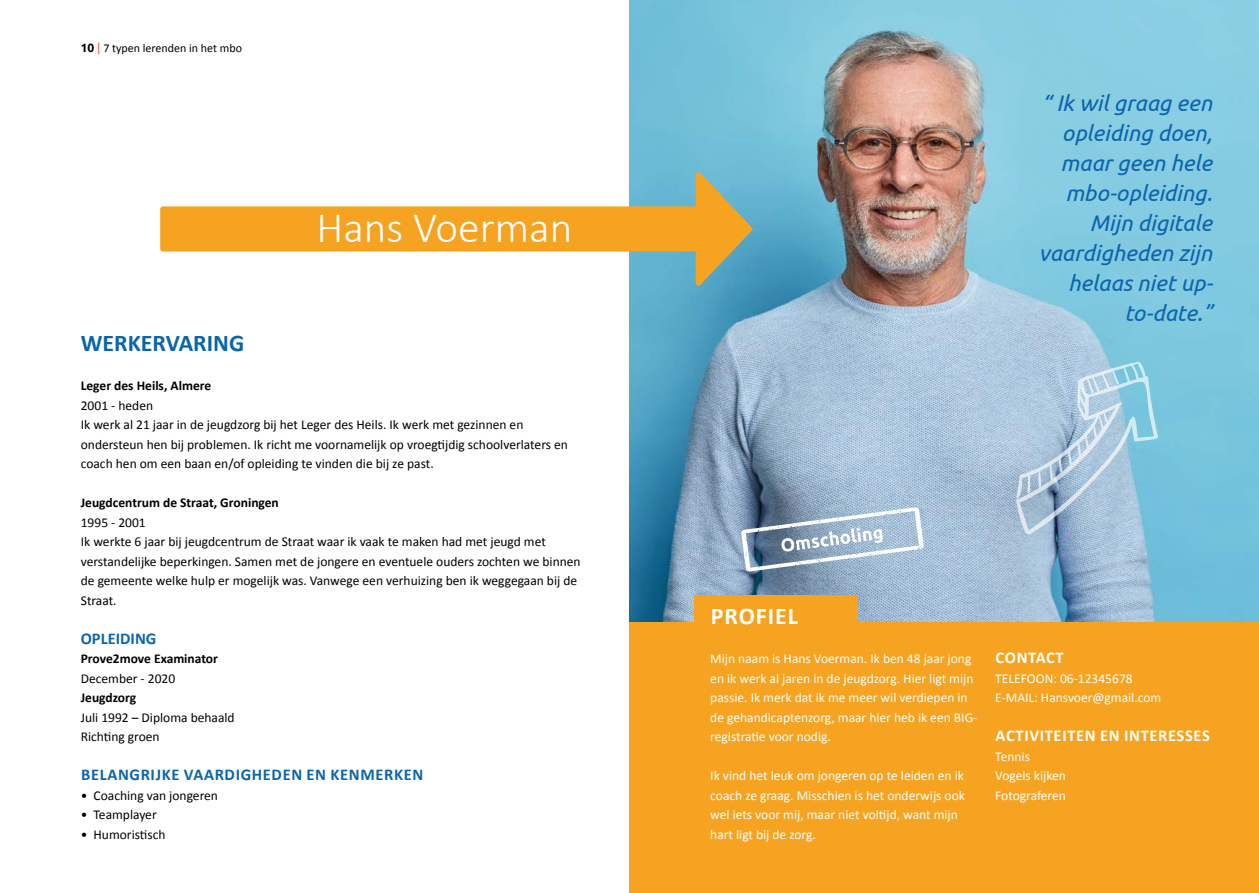
<style>
.page{position:relative;width:1259px;height:893px;background:#fff}
.page>*{position:absolute;margin:0;border:0;box-sizing:border-box;transform-origin:0 0}
.t1{font:300 43.5px "Calibri";color:#fff}
.t2{font:700 24px "Calibri";color:#0b65ab}
.t3{font:700 24px "Calibri";letter-spacing:.04em;color:#fff}
.t4{font:italic 22.5px/30px "Ubuntu";color:#0b65ab;text-align:right}
.t5{font:700 16.5px "Calibri";letter-spacing:.04em;color:#0b65ab}
.t6{font:700 16.5px "Calibri";letter-spacing:.04em;color:#fff}
.t7{font:700 16.5px "Calibri";color:#0b65ab}
.t8{font:13.5px/19.5px "Calibri";color:#000}
.t9{font:13.5px/19.5px "Calibri";color:#fff}
.t10{font:700 13.5px "Calibri";color:#000}
.t11{font:12px "Calibri";color:#000}
.s1{font-family:"Ubuntu";font-weight:700}
.s2{font-family:"Ubuntu";color:#eb6129}
</style>
<div class="page">
<img style="left:629px;top:0;width:630px;height:623px">
<div style="left:629px;top:623px;width:630px;height:270px;background:#f6a321"></div>
<div style="left:694px;top:595px;width:164px;height:42px;background:#f6a321"></div>
<svg style="left:160px;top:172px;width:592px;height:114px"></svg>
<svg style="left:1016px;top:362px;width:142px;height:173px"></svg>
<svg style="left:741px;top:507px;width:183px;height:65px"></svg>
<p class="t11" style="left:81px;top:40px;width:163px"><span class="s1">10</span> <span class="s2">|</span> 7 typen lerenden in het mbo</p>
<h1 class="t1" style="left:316px;top:201px;width:257px">Hans Voerman</h1>
<h2 class="t2" style="left:81px;top:326px;width:165px">WERKERVARING</h2>
<p class="t10" style="left:81px;top:376px;width:132px">Leger des Heils, Almere</p>
<p class="t8" style="left:81px;top:395px;width:488px">2001 - heden<br>Ik werk al 21 jaar in de jeugdzorg bij het Leger des Heils. Ik werk met gezinnen en ondersteun hen bij problemen. Ik richt me voornamelijk op vroegtijdig schoolverlaters en coach hen om een baan en/of opleiding te vinden die bij ze past.</p>
<p class="t10" style="left:81px;top:493px;width:199px">Jeugdcentrum de Straat, Groningen</p>
<p class="t8" style="left:81px;top:512px;width:501px">1995 - 2001<br>Ik werkte 6 jaar bij jeugdcentrum de Straat waar ik vaak te maken had met jeugd met verstandelijke beperkingen. Samen met de jongere en eventuele ouders zochten we binnen de gemeente welke hulp er mogelijk was. Vanwege een verhuizing ben ik weggegaan bij de Straat.</p>
<p class="t7" style="left:81px;top:626px;width:77px">OPLEIDING</p>
<p class="t10" style="left:81px;top:649px;width:139px">Prove2move Examinator</p>
<p class="t8" style="left:81px;top:668px;width:96px">December - 2020</p>
<p class="t10" style="left:81px;top:688px;width:57px">Jeugdzorg</p>
<p class="t8" style="left:81px;top:707px;width:155px">Juli 1992 – Diploma behaald<br>Richting groen</p>
<p class="t5" style="left:81px;top:763px;width:344px">BELANGRIJKE VAARDIGHEDEN EN KENMERKEN</p>
<p class="t8" style="left:81px;top:785px;width:139px">• Coaching van jongeren</p>
<p class="t8" style="left:81px;top:804px;width:77px">• Teamplayer</p>
<p class="t8" style="left:81px;top:824px;width:86px">• Humoristisch</p>
<h3 class="t4" style="left:1039px;top:87px;width:176px">“ Ik wil graag een opleiding doen, maar geen hele mbo-opleiding.<br>Mijn digitale vaardigheden zijn helaas niet up&shy;to-date.”</h3>
<h2 class="t3" style="left:711px;top:599px;width:89px">PROFIEL</h2>
<p class="t9" style="left:710px;top:648px;width:268px">Mijn naam is Hans Voerman. Ik ben 48 jaar jong en ik werk al jaren in de jeugdzorg. Hier ligt mijn passie. Ik merk dat ik me meer wil verdiepen in de gehandicaptenzorg, maar hier heb ik een BIG&shy;registratie voor nodig.</p>
<p class="t9" style="left:710px;top:765px;width:256px">Ik vind het leuk om jongeren op te leiden en ik coach ze graag. Misschien is het onderwijs ook wel iets voor mij, maar niet voltijd, want mijn hart ligt bij de zorg.</p>
<p class="t6" style="left:995px;top:646px;width:70px">CONTACT</p>
<p class="t9" style="left:995px;top:668px;width:167px">TELEFOON: 06-12345678<br>E-MAIL: Hansvoer@gmail.com</p>
<p class="t6" style="left:995px;top:724px;width:216px">ACTIVITEITEN EN INTERESSES</p>
<p class="t9" style="left:995px;top:746px;width:72px">Tennis<br>Vogels kijken<br>Fotograferen</p>
</div>
